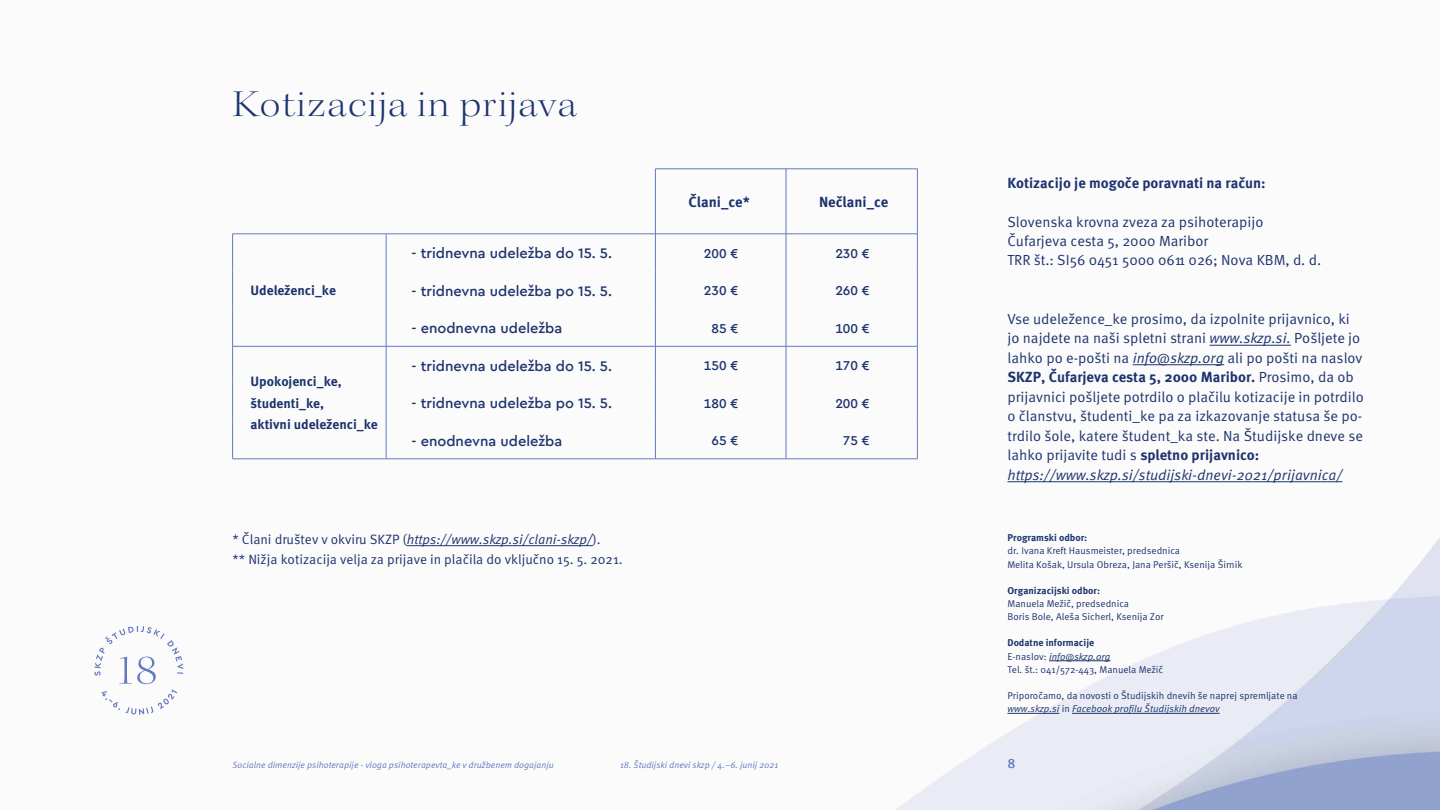
<style>
.page{position:relative;width:1440px;height:810px;background:#fff}
.page>*{position:absolute;margin:0;border:0;box-sizing:border-box;transform-origin:0 0}
.t1{font:37.5px "Kepler Std Light Ext Disp";letter-spacing:.035em;color:#1c336d}
.t2{font:14.62px/19.5px "FF Meta Pro";color:#1c336d}
.t3{font:500 14.62px "Cera PRO";color:#1c336d}
.t4{font:700 14.62px "FF Meta Pro";color:#1c336d}
.t5{font:13.5px/19.5px "FF Meta Pro";color:#1c336d}
.t6{font:700 13.5px/21.8px "FF Meta Pro";color:#1c336d}
.t7{font:500 13.5px "Cera PRO";color:#1c336d}
.t8{font:500 13.5px "FF Meta Pro";color:#6579be}
.t9{font:9.82px/13.1px "FF Meta Pro";color:#1c336d}
.t10{font:700 9.82px "FF Meta Pro";color:#1c336d}
.t11{font:italic 9px "FF Meta Pro";color:#6579be}
.s1{font-style:italic}
.s2{font-weight:700}
</style>
<div class="page">
<img style="left:183px;top:168px;width:1257px;height:642px">
<svg style="left:94px;top:626px;width:89px;height:89px"></svg>
<hr style="left:232px;top:234px;width:154px;height:1px;background:#6579be">
<hr style="left:386px;top:234px;width:269px;height:1px;background:#6579be">
<hr style="left:655px;top:169px;width:1px;height:65px;background:#6579be">
<hr style="left:655px;top:169px;width:131px;height:1px;background:#6579be">
<hr style="left:786px;top:169px;width:131px;height:1px;background:#6579be">
<hr style="left:786px;top:169px;width:1px;height:65px;background:#6579be">
<hr style="left:917px;top:169px;width:1px;height:65px;background:#6579be">
<hr style="left:655px;top:234px;width:131px;height:1px;background:#6579be">
<hr style="left:786px;top:234px;width:131px;height:1px;background:#6579be">
<hr style="left:232px;top:234px;width:1px;height:37px;background:#6579be">
<hr style="left:232px;top:271px;width:1px;height:38px;background:#6579be">
<hr style="left:232px;top:309px;width:1px;height:37px;background:#6579be">
<hr style="left:386px;top:234px;width:1px;height:37px;background:#6579be">
<hr style="left:655px;top:234px;width:1px;height:37px;background:#6579be">
<hr style="left:786px;top:234px;width:1px;height:37px;background:#6579be">
<hr style="left:917px;top:234px;width:1px;height:37px;background:#6579be">
<hr style="left:386px;top:271px;width:1px;height:38px;background:#6579be">
<hr style="left:655px;top:271px;width:1px;height:38px;background:#6579be">
<hr style="left:786px;top:271px;width:1px;height:38px;background:#6579be">
<hr style="left:917px;top:271px;width:1px;height:38px;background:#6579be">
<hr style="left:386px;top:309px;width:1px;height:37px;background:#6579be">
<hr style="left:655px;top:309px;width:1px;height:37px;background:#6579be">
<hr style="left:786px;top:309px;width:1px;height:37px;background:#6579be">
<hr style="left:917px;top:309px;width:1px;height:37px;background:#6579be">
<hr style="left:232px;top:346px;width:1px;height:38px;background:#6579be">
<hr style="left:232px;top:384px;width:1px;height:37px;background:#6579be">
<hr style="left:232px;top:421px;width:1px;height:38px;background:#6579be">
<hr style="left:232px;top:346px;width:154px;height:1px;background:#6579be">
<hr style="left:386px;top:346px;width:1px;height:38px;background:#6579be">
<hr style="left:386px;top:346px;width:269px;height:1px;background:#6579be">
<hr style="left:655px;top:346px;width:131px;height:1px;background:#6579be">
<hr style="left:786px;top:346px;width:131px;height:1px;background:#6579be">
<hr style="left:655px;top:346px;width:1px;height:38px;background:#6579be">
<hr style="left:786px;top:346px;width:1px;height:38px;background:#6579be">
<hr style="left:917px;top:346px;width:1px;height:38px;background:#6579be">
<hr style="left:386px;top:384px;width:1px;height:37px;background:#6579be">
<hr style="left:655px;top:384px;width:1px;height:37px;background:#6579be">
<hr style="left:786px;top:384px;width:1px;height:37px;background:#6579be">
<hr style="left:917px;top:384px;width:1px;height:37px;background:#6579be">
<hr style="left:232px;top:459px;width:154px;height:1px;background:#6579be">
<hr style="left:386px;top:421px;width:1px;height:38px;background:#6579be">
<hr style="left:386px;top:459px;width:269px;height:1px;background:#6579be">
<hr style="left:655px;top:421px;width:1px;height:38px;background:#6579be">
<hr style="left:786px;top:421px;width:1px;height:38px;background:#6579be">
<hr style="left:917px;top:421px;width:1px;height:38px;background:#6579be">
<hr style="left:655px;top:459px;width:131px;height:1px;background:#6579be">
<hr style="left:786px;top:459px;width:131px;height:1px;background:#6579be">
<hr style="left:1210px;top:345px;width:81px;height:1px;background:#1c336d">
<hr style="left:1133px;top:365px;width:91px;height:1px;background:#1c336d">
<hr style="left:1007px;top:482px;width:335px;height:1px;background:#1c336d">
<hr style="left:407px;top:545px;width:186px;height:1px;background:#1c336d">
<hr style="left:1049px;top:661px;width:62px;height:1px;background:#1c336d">
<hr style="left:1008px;top:713px;width:52px;height:1px;background:#1c336d">
<hr style="left:1072px;top:713px;width:148px;height:1px;background:#1c336d">
<h1 class="t1" style="left:232px;top:83px;width:346px">Kotizacija in prijava</h1>
<p class="t4" style="left:688px;top:190px;width:63px">Člani_ce*</p>
<p class="t4" style="left:819px;top:190px;width:71px">Nečlani_ce</p>
<p class="t6" style="left:251px;top:279px;width:87px">Udeleženci_ke</p>
<p class="t6" style="left:251px;top:369px;width:129px">Upokojenci_ke, študenti_ke,<br>aktivni udeleženci_ke</p>
<p class="t3" style="left:412px;top:244px;width:202px">- tridnevna udeležba do 15. 5.</p>
<p class="t7" style="left:704px;top:244px;width:36px">200 €</p>
<p class="t7" style="left:835px;top:244px;width:36px">230 €</p>
<p class="t3" style="left:412px;top:281px;width:202px">- tridnevna udeležba po 15. 5.</p>
<p class="t7" style="left:704px;top:282px;width:36px">230 €</p>
<p class="t7" style="left:835px;top:282px;width:36px">260 €</p>
<p class="t3" style="left:412px;top:319px;width:152px">- enodnevna udeležba</p>
<p class="t7" style="left:712px;top:319px;width:28px">85 €</p>
<p class="t7" style="left:835px;top:319px;width:36px">100 €</p>
<p class="t3" style="left:412px;top:356px;width:202px">- tridnevna udeležba do 15. 5.</p>
<p class="t7" style="left:704px;top:357px;width:36px">150 €</p>
<p class="t7" style="left:835px;top:357px;width:36px">170 €</p>
<p class="t3" style="left:412px;top:394px;width:202px">- tridnevna udeležba po 15. 5.</p>
<p class="t7" style="left:704px;top:394px;width:36px">180 €</p>
<p class="t7" style="left:835px;top:394px;width:36px">200 €</p>
<p class="t3" style="left:412px;top:431px;width:152px">- enodnevna udeležba</p>
<p class="t7" style="left:712px;top:432px;width:28px">65 €</p>
<p class="t7" style="left:843px;top:432px;width:28px">75 €</p>
<p class="t4" style="left:1007px;top:171px;width:260px">Kotizacijo je mogoče poravnati na račun:</p>
<p class="t2" style="left:1007px;top:211px;width:315px">Slovenska krovna zveza za psihoterapijo<br>Čufarjeva cesta 5, 2000 Maribor<br>TRR št.: SI56 0451 5000 0611 026; Nova KBM, d. d.</p>
<p class="t2" style="left:1007px;top:308px;width:358px">Vse udeležence_ke prosimo, da izpolnite prijavnico, ki jo najdete na naši spletni strani <span class="s1">www.skzp.si.</span> Pošljete jo lahko po e-pošti na <span class="s1">info@skzp.org</span> ali po pošti na naslov <span class="s2">SKZP, Čufarjeva cesta 5, 2000 Maribor.</span> Prosimo, da ob prijavnici pošljete potrdilo o plačilu kotizacije in potrdilo o članstvu, študenti_ke pa za izkazovanje statusa še po&shy;trdilo šole, katere študent_ka ste. Na Študijske dneve se lahko prijavite tudi s <span class="s2">spletno prijavnico: </span><span class="s1">https://www.skzp.si/studijski-dnevi-2021/prijavnica/</span></p>
<p class="t5" style="left:232px;top:529px;width:392px">* Člani društev v okviru SKZP (<span class="s1">https://www.skzp.si/clani-skzp/</span>).<br>** Nižja kotizacija velja za prijave in plačila do vključno 15. 5. 2021.</p>
<p class="t10" style="left:1008px;top:530px;width:81px">Programski odbor:</p>
<p class="t9" style="left:1008px;top:544px;width:236px">dr. Ivana Kreft Hausmeister, predsednica<br>Melita Košak, Ursula Obreza, Jana Peršič, Ksenija Širnik</p>
<p class="t10" style="left:1008px;top:583px;width:94px">Organizacijski odbor:</p>
<p class="t9" style="left:1008px;top:596px;width:158px">Manuela Mežič, predsednica<br>Boris Bole, Aleša Sicherl, Ksenija Zor</p>
<p class="t9" style="left:1008px;top:636px;width:157px"><span class="s2">Dodatne informacije<br></span>E-naslov: <span class="s1">info@skzp.org<br></span>Tel. št.: 041/572-443, Manuela Mežič</p>
<p class="t9" style="left:1008px;top:688px;width:292px">Priporočamo, da novosti o Študijskih dnevih še naprej spremljate na <span class="s1">www.skzp.si</span> in <span class="s1">Facebook profilu Študijskih dnevov</span></p>
<p class="t11" style="left:232px;top:758px;width:323px">Socialne dimenzije psihoterapije - vloga psihoterapevta_ke v družbenem dogajanju</p>
<p class="t11" style="left:620px;top:758px;width:160px">18. Študijski dnevi skzp / 4.–6. junij 2021</p>
<p class="t8" style="left:1007px;top:753px;width:10px">8</p>
</div>
